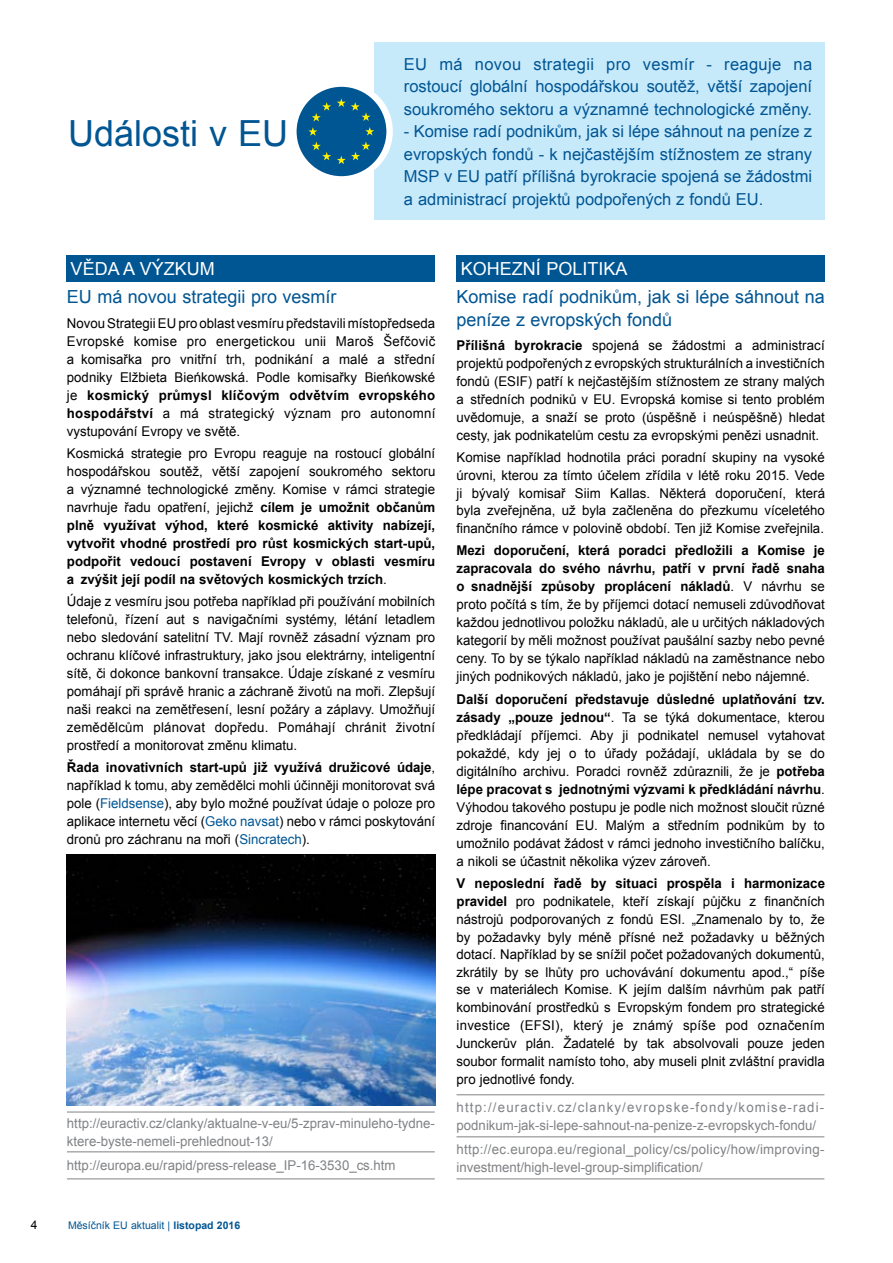
<style>
.page{position:relative;width:893px;height:1263px;background:#fff}
.page>*{position:absolute;margin:0;border:0;box-sizing:border-box;transform-origin:0 0}
.t1{font:36px "Arial";color:#005593}
.t2{font:18px/22.5px "Arial";color:#005593}
.t3{font:18px "Arial";color:#fff}
.t4{font:16.5px/22.5px "Arial";color:#005593;text-align:justify}
.t5{font:13.5px/18px "Arial";color:#000;text-align:justify}
.t6{font:700 13.5px/18px "Arial";color:#000;text-align:justify}
.t7{font:13.5px/18px "Arial";color:#808285}
.t8{font:13.5px/18px "Arial";letter-spacing:.025em;color:#808285}
.t9{font:12px "Arial";color:#000}
.t10{font:10.5px "Arial";color:#005593}
.s1{font-weight:700}
.s2{font-weight:400}
.s3{color:#005593}
</style>
<div class="page">
<div style="left:374px;top:43px;width:451px;height:177px;background:#c7eafb"></div>
<svg style="left:300px;top:83px;width:93px;height:97px"></svg>
<div style="left:297px;top:87px;width:89px;height:89px;background:#005593;border-radius:50%"></div>
<svg style="left:337px;top:98px;width:33px;height:23px"></svg>
<svg style="left:312px;top:102px;width:19px;height:19px"></svg>
<svg style="left:308px;top:127px;width:9px;height:9px"></svg>
<svg style="left:312px;top:142px;width:19px;height:18px"></svg>
<svg style="left:337px;top:142px;width:33px;height:22px"></svg>
<svg style="left:365px;top:127px;width:9px;height:9px"></svg>
<hr style="left:67px;top:1112px;width:368px;height:1px;background:#808285">
<hr style="left:67px;top:1151px;width:368px;height:1px;background:#808285">
<hr style="left:67px;top:1178px;width:368px;height:1px;background:#808285">
<hr style="left:457px;top:1094px;width:367px;height:1px;background:#808285">
<hr style="left:457px;top:1136px;width:367px;height:1px;background:#808285">
<hr style="left:457px;top:1178px;width:367px;height:1px;background:#808285">
<div style="left:457px;top:255px;width:368px;height:27px;background:#005593"></div>
<div style="left:66px;top:255px;width:369px;height:27px;background:#005593"></div>
<img style="left:67px;top:855px;width:368px;height:251px">
<h1 class="t1" style="left:68px;top:109px;width:222px">Události v EU</h1>
<p class="t4" style="left:404px;top:53px;width:410px">EU má novou strategii pro vesmír - reaguje na rostoucí globální hospodářskou soutěž, větší zapojení soukromého sektoru a významné technologické změny.</p>
<p class="t4" style="left:404px;top:120px;width:410px">- Komise radí podnikům, jak si lépe sáhnout na peníze z evropských fondů - k nejčastějším stížnostem ze strany MSP v EU patří přílišná byrokracie spojená se žádostmi a administrací projektů podpořených z fondů EU.</p>
<h2 class="t3" style="left:71px;top:257px;width:83px">věda avýzkum</h2>
<h2 class="t3" style="left:461px;top:257px;width:14px">kohezn</h2>
<h2 class="t3" style="left:536px;top:257px;width:22px">í politika</h2>
<h2 class="t2" style="left:67px;top:286px;width:271px">EU má novou strategii pro vesmír</h2>
<p class="t5" style="left:67px;top:314px;width:370px">Novou Strategii EU pro oblast vesmíru představili místopředseda Evropské komise pro energetickou unii Maroš Šefčovič a komisařka pro vnitřní trh, podnikání a malé a střední podniky Elžbieta Bieńkowská. Podle komisařky Bieńkowské je <span class="s1">kosmický průmysl klíčovým odvětvím evropského hospodářství</span> a má strategický význam pro autonomní vystupování Evropy ve světě.</p>
<p class="t6" style="left:67px;top:445px;width:370px"><span class="s2">Kosmická strategie pro Evropu reaguje na rostoucí globální hospodářskou soutěž, větší zapojení soukromého sektoru a významné technologické změny. Komise v rámci strategie navrhuje řadu opatření, jejichž</span> cílem je umožnit občanům plně využívat výhod, které kosmické aktivity nabízejí, vytvořit vhodné prostředí pro růst kosmických start-upů, podpořit vedoucí postavení Evropy v oblasti vesmíru a zvýšit její podíl na světových kosmických trzích<span class="s2">.</span></p>
<p class="t5" style="left:67px;top:593px;width:370px">Údaje z vesmíru jsou potřeba například při používání mobilních telefonů, řízení aut s navigačními systémy, létání letadlem nebo sledování satelitní TV. Mají rovněž zásadní význam pro ochranu klíčové infrastruktury, jako jsou elektrárny, inteligentní sítě, či dokonce bankovní transakce. Údaje získané z vesmíru pomáhají při správě hranic a záchraně životů na moři. Zlepšují naši reakci na zemětřesení, lesní požáry a záplavy. Umožňují zemědělcům plánovat dopředu. Pomáhají chránit životní prostředí a monitorovat změnu klimatu.</p>
<p class="t5" style="left:67px;top:759px;width:370px"><span class="s1">Řada inovativních start-upů již využívá družicové údaje</span>, například k tomu, aby zemědělci mohli účinněji monitorovat svá pole (<span class="s3">Fieldsense</span>), aby bylo možné používat údaje o poloze pro aplikace internetu věcí (<span class="s3">Geko navsat</span>) nebo v rámci poskytování dronů pro záchranu na moři (<span class="s3">Sincratech</span>).</p>
<p class="t7" style="left:67px;top:1114px;width:369px">http://euractiv.cz/clanky/aktualne-v-eu/5-zprav-minuleho-tydne&shy;ktere-byste-nemeli-prehlednout-13/</p>
<p class="t7" style="left:67px;top:1157px;width:330px">http://europa.eu/rapid/press-release_IP-16-3530_cs.htm</p>
<p class="t9" style="left:31px;top:1217px;width:8px">4</p>
<p class="t10" style="left:68px;top:1218px;width:174px">Měsíčník EU aktualit | <span class="s1">listopad 2016</span></p>
<h2 class="t2" style="left:457px;top:286px;width:370px">Komise radí podnikům, jak si lépe sáhnout na peníze z evropských fondů</h2>
<p class="t5" style="left:457px;top:337px;width:370px"><span class="s1">Přílišná byrokracie</span> spojená se žádostmi a administrací projektů podpořených z evropských strukturálních a investičních fondů (ESIF) patří k nejčastějším stížnostem ze strany malých a středních podniků v EU. Evropská komise si tento problém uvědomuje, a snaží se proto (úspěšně i neúspěšně) hledat cesty, jak podnikatelům cestu za evropskými penězi usnadnit.</p>
<p class="t5" style="left:457px;top:449px;width:370px">Komise například hodnotila práci poradní skupiny na vysoké úrovni, kterou za tímto účelem zřídila v létě roku 2015. Vede ji bývalý komisař Siim Kallas. Některá doporučení, která byla zveřejněna, už byla začleněna do přezkumu víceletého finančního rámce v polovině období. Ten již Komise zveřejnila.</p>
<p class="t5" style="left:457px;top:542px;width:370px"><span class="s1">Mezi doporučení, která poradci předložili a Komise je zapracovala do svého návrhu, patří v první řadě snaha o snadnější způsoby proplácení nákladů</span>. V návrhu se proto počítá s tím, že by příjemci dotací nemuseli zdůvodňovat každou jednotlivou položku nákladů, ale u určitých nákladových kategorií by měli možnost používat paušální sazby nebo pevné ceny. To by se týkalo například nákladů na zaměstnance nebo jiných podnikových nákladů, jako je pojištění nebo nájemné.</p>
<p class="t5" style="left:457px;top:690px;width:370px"><span class="s1">Další doporučení představuje důsledné uplatňování tzv. zásady „pouze jednou“</span>. Ta se týká dokumentace, kterou předkládají příjemci. Aby ji podnikatel nemusel vytahovat pokaždé, kdy jej o to úřady požádají, ukládala by se do digitálního archivu. Poradci rovněž zdůraznili, že je <span class="s1">potřeba lépe pracovat s jednotnými výzvami k předkládání návrhu</span>.<br>Výhodou takového postupu je podle nich možnost sloučit různé zdroje financování EU. Malým a středním podnikům by to umožnilo podávat žádost v rámci jednoho investičního balíčku, a nikoli se účastnit několika výzev zároveň.</p>
<p class="t5" style="left:457px;top:874px;width:370px"><span class="s1">V neposlední řadě by situaci prospěla i harmonizace pravidel</span> pro podnikatele, kteří získají půjčku z finančních nástrojů podporovaných z fondů ESI. „Znamenalo by to, že by požadavky byly méně přísné než požadavky u běžných dotací. Například by se snížil počet požadovaných dokumentů, zkrátily by se lhůty pro uchovávání dokumentu apod.,“ píše se v materiálech Komise. K jejím dalším návrhům pak patří kombinování prostředků s Evropským fondem pro strategické investice (EFSI), který je známý spíše pod označením Junckerův plán. Žadatelé by tak absolvovali pouze jeden soubor formalit namísto toho, aby museli plnit zvláštní pravidla pro jednotlivé fondy.</p>
<p class="t7" style="left:457px;top:1098px;width:369px">http://euractiv.cz/clanky/evropske-fondy/komise-radi&shy;podnikum-jak-si-lepe-sahnout-na-penize-z-evropskych-fondu/</p>
<p class="t8" style="left:457px;top:1140px;width:369px">http://ec.europa.eu/regional_policy/cs/policy/how/improving&shy;investment/high-level-group-simplification/</p>
</div>
